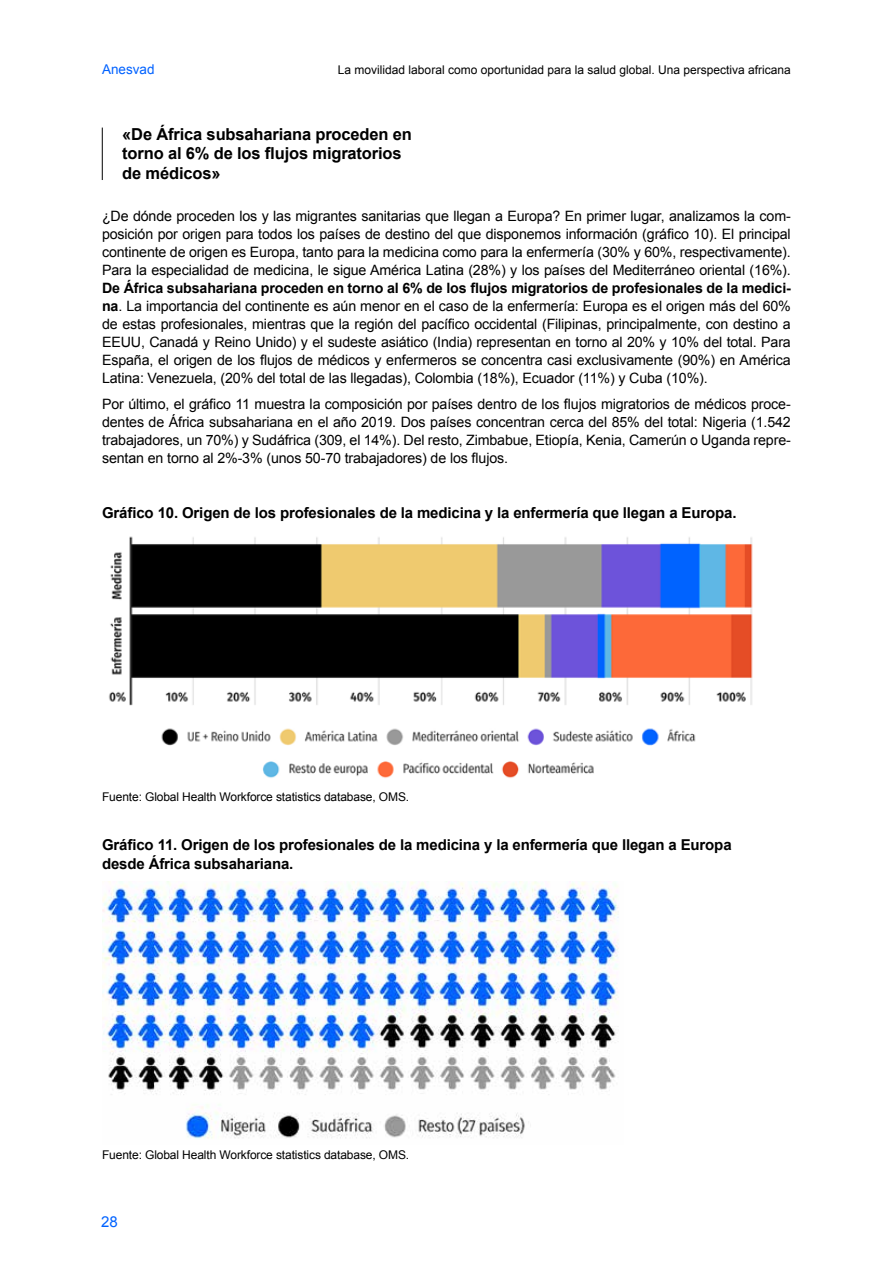
<style>
.page{position:relative;width:893px;height:1263px;background:#fff}
.page>*{position:absolute;margin:0;border:0;box-sizing:border-box;transform-origin:0 0}
.t1{font:700 16.5px/19.5px "Arial";letter-spacing:-.01em;color:#000}
.t2{font:700 15px/19.5px "Arial";letter-spacing:-.01em;color:#000}
.t3{font:15px "Arial";color:#0062ff}
.t4{font:14.25px/18px "Arial";letter-spacing:-.01em;color:#000;text-align:justify}
.t5{font:13.5px "Arial";color:#0062ff}
.t6{font:12px "Arial";letter-spacing:-.01em;color:#000}
.s1{font-weight:700}
</style>
<div class="page">
<img style="left:108px;top:536px;width:645px;height:242px">
<img style="left:102px;top:881px;width:517px;height:258px">
<hr style="left:102px;top:128px;width:1px;height:52px;background:#000">
<p class="t5" style="left:102px;top:60px;width:54px">Anesvad</p>
<p class="t6" style="left:338px;top:62px;width:454px">La movilidad laboral como oportunidad para la salud global. Una perspectiva africana</p>
<p class="t1" style="left:122px;top:125px;width:291px">«De África subsahariana proceden en torno al 6% de los flujos migratorios de médicos»</p>
<p class="t4" style="left:102px;top:207px;width:690px">¿De dónde proceden los y las migrantes sanitarias que llegan a Europa? En primer lugar, analizamos la com&shy;posición por origen para todos los países de destino del que disponemos información (gráfico 10). El principal continente de origen es Europa, tanto para la medicina como para la enfermería (30% y 60%, respectivamente).<br>Para la especialidad de medicina, le sigue América Latina (28%) y los países del Mediterráneo oriental (16%).</p>
<p class="t4" style="left:102px;top:279px;width:690px"><span class="s1">De África subsahariana proceden en torno al 6% de los flujos migratorios de profesionales de la medici&shy;na</span>. La importancia del continente es aún menor en el caso de la enfermería: Europa es el origen más del 60% de estas profesionales, mientras que la región del pacífico occidental (Filipinas, principalmente, con destino a EEUU, Canadá y Reino Unido) y el sudeste asiático (India) representan en torno al 20% y 10% del total. Para España, el origen de los flujos de médicos y enfermeros se concentra casi exclusivamente (90%) en América Latina: Venezuela, (20% del total de las llegadas), Colombia (18%), Ecuador (11%) y Cuba (10%).</p>
<p class="t4" style="left:102px;top:395px;width:690px">Por último, el gráfico 11 muestra la composición por países dentro de los flujos migratorios de médicos proce&shy;dentes de África subsahariana en el año 2019. Dos países concentran cerca del 85% del total: Nigeria (1.542 trabajadores, un 70%) y Sudáfrica (309, el 14%). Del resto, Zimbabue, Etiopía, Kenia, Camerún o Uganda repre&shy;sentan en torno al 2%-3% (unos 50-70 trabajadores) de los flujos.</p>
<p class="t2" style="left:102px;top:503px;width:636px">Gráfico 10. Origen de los profesionales de la medicina y la enfermería que llegan a Europa.</p>
<p class="t6" style="left:102px;top:789px;width:309px">Fuente: Global Health Workforce statistics database, OMS.</p>
<p class="t2" style="left:102px;top:835px;width:631px">Gráfico 11. Origen de los profesionales de la medicina y la enfermería que llegan a Europa desde África subsahariana.</p>
<p class="t6" style="left:102px;top:1147px;width:309px">Fuente: Global Health Workforce statistics database, OMS.</p>
<p class="t3" style="left:101px;top:1212px;width:18px">28</p>
</div>
